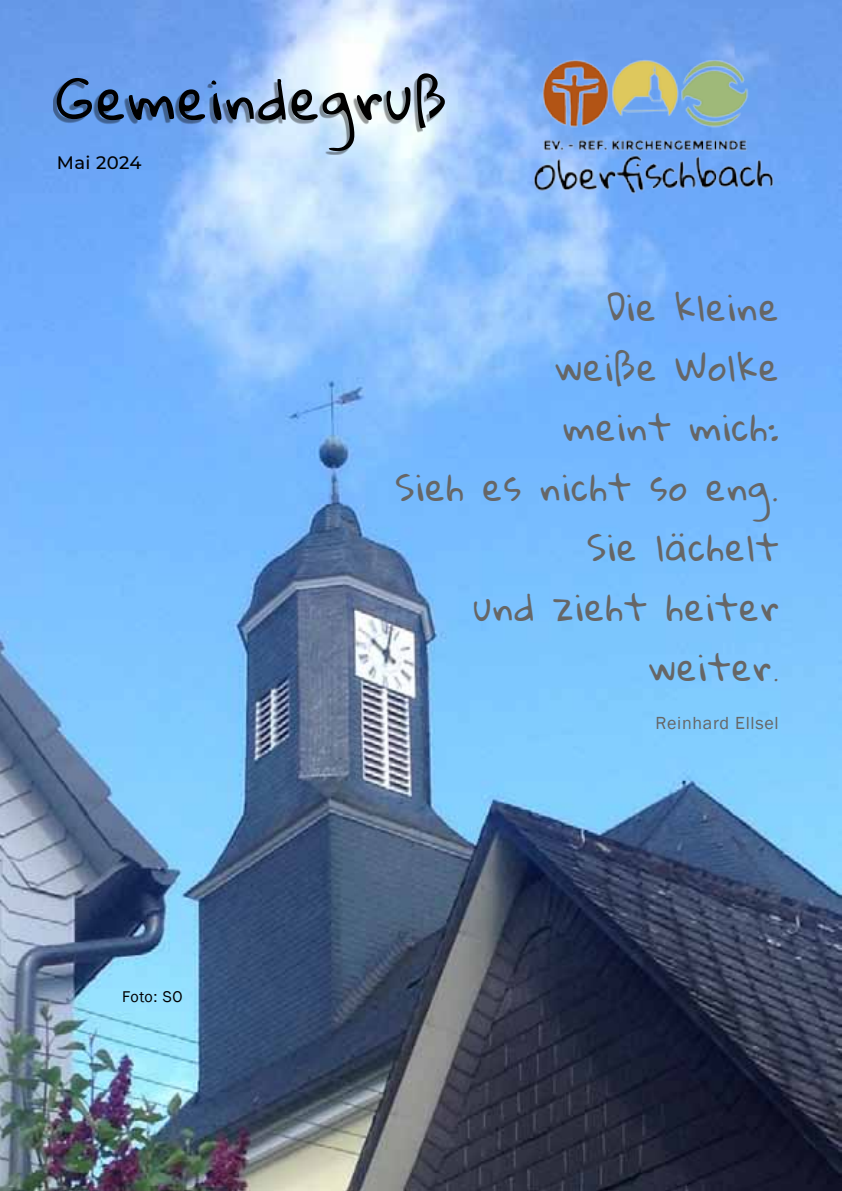
<style>
.page{position:relative;width:842px;height:1191px;background:#fff}
.page>*{position:absolute;margin:0;border:0;box-sizing:border-box;transform-origin:0 0}
.t1{font:54px "Gloria Hallelujah";letter-spacing:.05em;color:#000}
.t2{font:36px/60px "Gloria Hallelujah";letter-spacing:.04em;color:#666;text-align:right}
.t3{font:18px "Franklin Gothic";letter-spacing:.04em;color:#666}
.t4{font:500 18px "Montserrat";letter-spacing:.015em;color:#000}
.t5{font:16px "Franklin Gothic";letter-spacing:.03em;color:#000}
.s1{font-size:28px}
</style>
<div class="page">
<img style="left:0;top:0;width:842px;height:1191px">
<img style="left:523px;top:50px;width:261px;height:153px">
<div style="left:53px;top:77px;width:389px;height:78px;background:#000;opacity:.4"></div>
<h1 class="t1" style="left:57px;top:70px;width:392px">Gemeindegruß</h1>
<p class="t4" style="left:57px;top:150px;width:86px">Mai 2024</p>
<p class="t5" style="left:122px;top:986px;width:62px">Foto: SO</p>
<p class="t2" style="left:395px;top:278px;width:385px">Die kleine<br>weiße Wolke<br>meint mich:<br>Sieh es nicht so eng.<br>Sie lächelt<br>und zieht heiter weiter<span class="s1">.</span></p>
<p class="t3" style="left:656px;top:712px;width:125px">Reinhard Ellsel</p>
</div>
